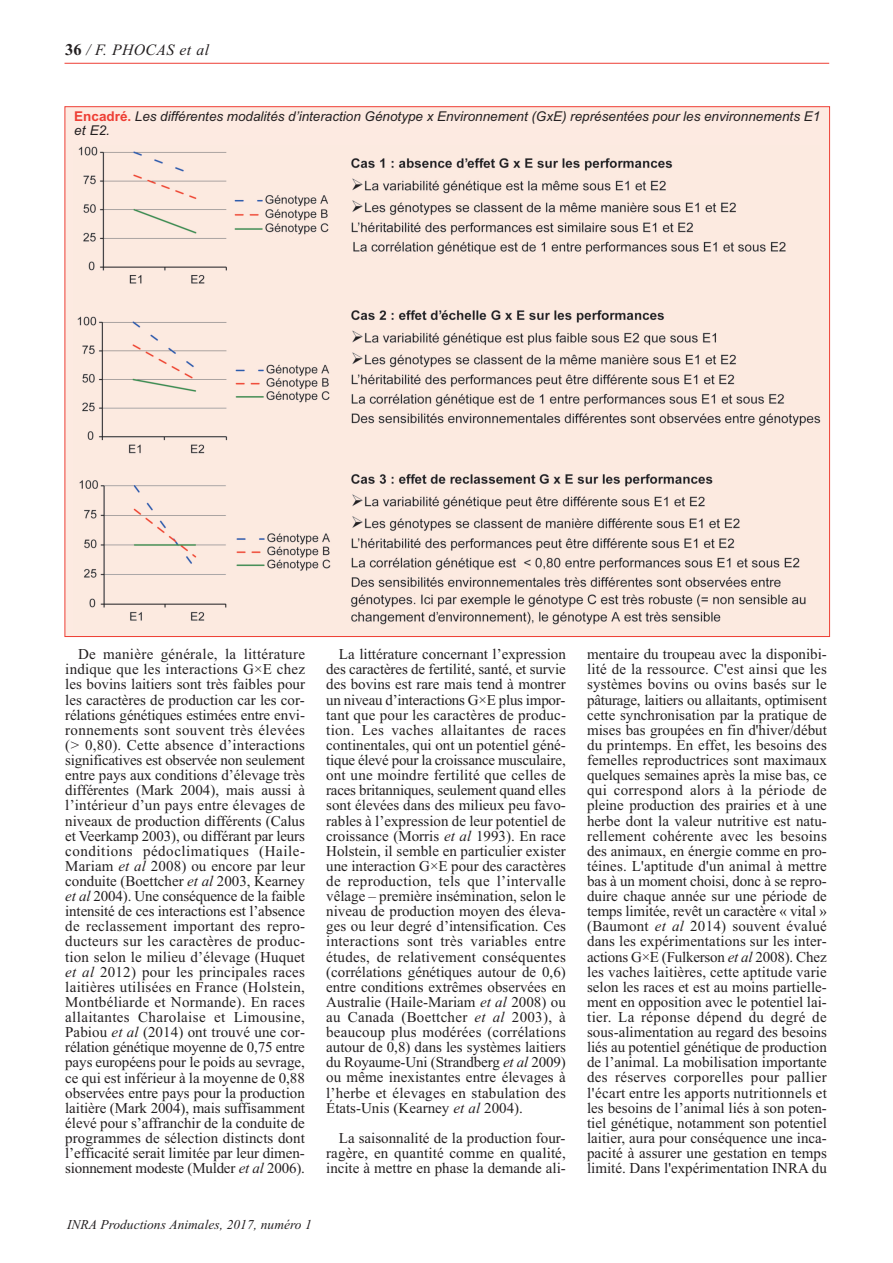
<style>
.page{position:relative;width:893px;height:1263px;background:#fff}
.page>*{position:absolute;margin:0;border:0;box-sizing:border-box;transform-origin:0 0}
.t1{font:italic 15.75px "Times New Roman";letter-spacing:.025em;color:#231f20}
.t2{font:15px/15.1px "Times New Roman";color:#231f20;text-align:justify}
.t3{font:italic 13.5px/13.5px "Arial";color:#231f20}
.t4{font:italic 13.5px "Times New Roman";color:#231f20}
.s1{font-weight:700;font-style:normal;font-size:16.5px}
.s2{font-weight:700;font-style:normal;color:#ee3e34}
.s3{font-style:italic}
</style>
<div class="page">
<div style="left:65px;top:107px;width:764px;height:529px;background:#fdeae1"></div>
<hr style="left:65px;top:63px;width:764px;height:1px;background:#ee3e34">
<img style="left:77px;top:146px;width:743px;height:479px">
<p class="t1" style="left:65px;top:41px;width:145px"><span class="s1">36</span> / F. PHOCAS et al</p>
<p class="t3" style="left:74px;top:110px;width:747px"><span class="s2">Encadré.</span> Les différentes modalités d’interaction Génotype x Environnement (GxE) représentées pour les environnements E1 et E2.</p>
<p class="t2" style="left:65px;top:646px;width:242px;text-indent:13px">De manière générale, la littérature indique que les interactions G×E chez les bovins laitiers sont très faibles pour les caractères de production car les cor&shy;rélations génétiques estimées entre envi&shy;ronnements sont souvent très élevées (&gt; 0,80). Cette absence d’interactions significatives est observée non seulement entre pays aux conditions d’élevage très différentes (Mark 2004), mais aussi à l’intérieur d’un pays entre élevages de niveaux de production différents (Calus et Veerkamp 2003), ou différant par leurs conditions pédoclimatiques (Haile-Mariam <span class="s3">et al</span> 2008) ou encore par leur conduite (Boettcher <span class="s3">et al</span> 2003, Kearney <span class="s3">et al</span> 2004). Une conséquence de la faible intensité de ces interactions est l’absence de reclassement important des repro&shy;ducteurs sur les caractères de produc&shy;tion selon le milieu d’élevage (Huquet <span class="s3">et al</span> 2012) pour les principales races laitières utilisées en France (Holstein, Montbéliarde et Normande). En races allaitantes Charolaise et Limousine, Pabiou <span class="s3">et al</span> (2014) ont trouvé une cor&shy;rélation génétique moyenne de 0,75 entre pays européens pour le poids au sevrage, ce qui est inférieur à la moyenne de 0,88 observées entre pays pour la production laitière (Mark 2004), mais suffisamment élevé pour s’affranchir de la conduite de programmes de sélection distincts dont l’efficacité serait limitée par leur dimen&shy;sionnement modeste (Mulder <span class="s3">et al</span> 2006).</p>
<p class="t2" style="left:326px;top:646px;width:241px;text-indent:13px">La littérature concernant l’expression des caractères de fertilité, santé, et survie des bovins est rare mais tend à montrer un niveau d’interactions G×E plus impor&shy;tant que pour les caractères de produc&shy;tion. Les vaches allaitantes de races continentales, qui ont un potentiel géné&shy;tique élevé pour la croissance musculaire, ont une moindre fertilité que celles de races britanniques, seulement quand elles sont élevées dans des milieux peu favo&shy;rables à l’expression de leur potentiel de croissance (Morris <span class="s3">et al</span> 1993). En race Holstein, il semble en particulier exister une interaction G×E pour des caractères de reproduction, tels que l’intervalle vêlage – première insémination, selon le niveau de production moyen des éleva&shy;ges ou leur degré d’intensification. Ces interactions sont très variables entre études, de relativement conséquentes (corrélations génétiques autour de 0,6) entre conditions extrêmes observées en Australie (Haile-Mariam <span class="s3">et al</span> 2008) ou au Canada (Boettcher <span class="s3">et al</span> 2003), à beaucoup plus modérées (corrélations autour de 0,8) dans les systèmes laitiers du Royaume-Uni (Strandberg <span class="s3">et al</span> 2009) ou même inexistantes entre élevages à l’herbe et élevages en stabulation des États-Unis (Kearney <span class="s3">et al</span> 2004).</p>
<p class="t2" style="left:326px;top:1130px;width:241px;text-indent:13px">La saisonnalité de la production four&shy;ragère, en quantité comme en qualité, incite à mettre en phase la demande ali-</p>
<p class="t4" style="left:67px;top:1217px;width:247px">INRA Productions Animales, 2017, numéro 1</p>
<p class="t2" style="left:587px;top:646px;width:241px">mentaire du troupeau avec la disponibi&shy;lité de la ressource. C'est ainsi que les systèmes bovins ou ovins basés sur le pâturage, laitiers ou allaitants, optimisent cette synchronisation par la pratique de mises bas groupées en fin d'hiver/début du printemps. En effet, les besoins des femelles reproductrices sont maximaux quelques semaines après la mise bas, ce qui correspond alors à la période de pleine production des prairies et à une herbe dont la valeur nutritive est natu&shy;rellement cohérente avec les besoins des animaux, en énergie comme en pro&shy;téines. L'aptitude d'un animal à mettre bas à un moment choisi, donc à se repro&shy;duire chaque année sur une période de temps limitée, revêt un caractère « vital » (Baumont <span class="s3">et al</span> 2014) souvent évalué dans les expérimentations sur les inter&shy;actions G×E (Fulkerson <span class="s3">et al</span> 2008). Chez les vaches laitières, cette aptitude varie selon les races et est au moins partielle&shy;ment en opposition avec le potentiel lai&shy;tier. La réponse dépend du degré de sous-alimentation au regard des besoins liés au potentiel génétique de production de l’animal. La mobilisation importante des réserves corporelles pour pallier l'écart entre les apports nutritionnels et les besoins de l’animal liés à son poten&shy;tiel génétique, notamment son potentiel laitier, aura pour conséquence une inca&shy;pacité à assurer une gestation en temps limité. Dans l'expérimentation INRA du</p>
</div>
